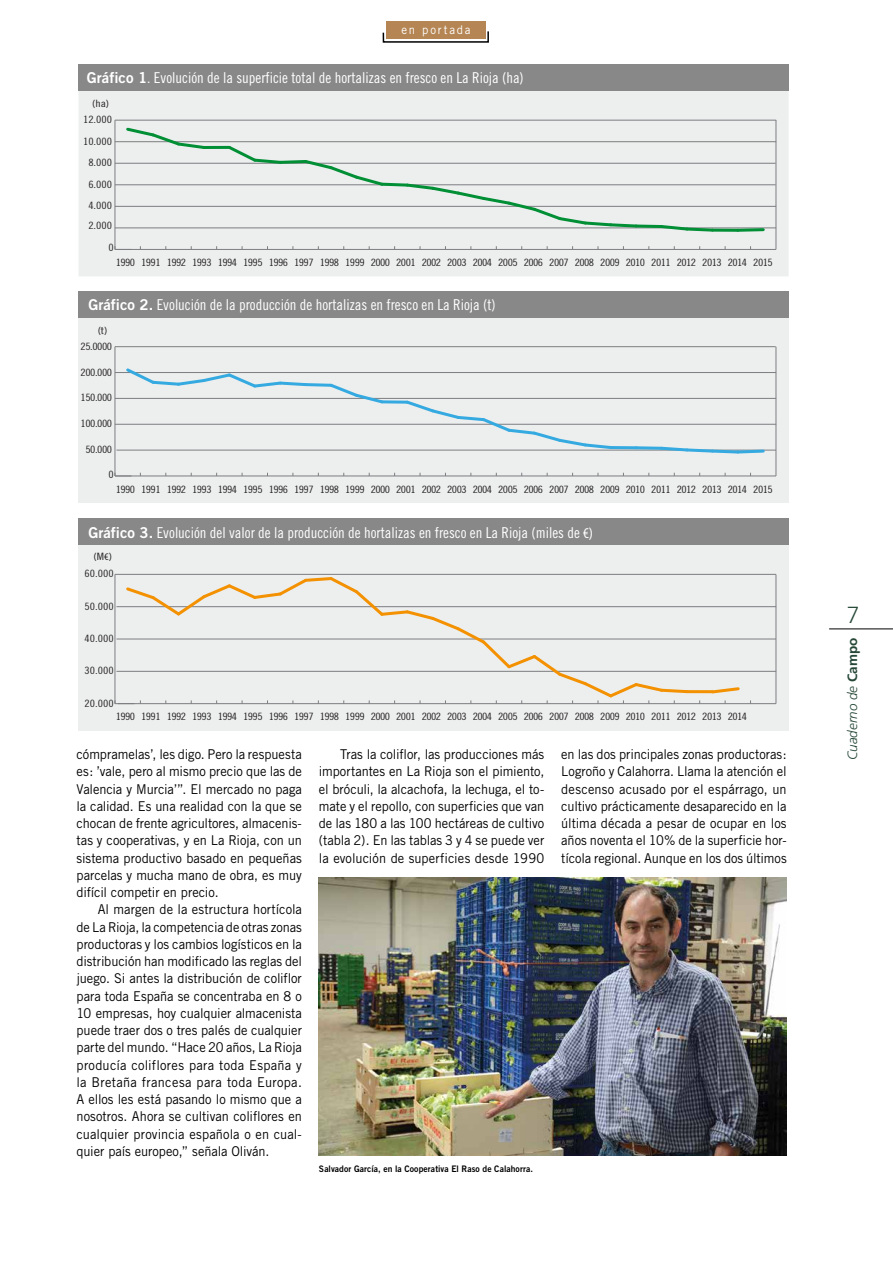
<style>
.page{position:relative;width:893px;height:1263px;background:#fff}
.page>*{position:absolute;margin:0;border:0;box-sizing:border-box;transform-origin:0 0}
.t1{font:300 22.5px "Trade Gothic";color:#254736}
.t2{font:15px "Trade Gothic Cond Eighteen";color:#fff}
.t3{font:13.5px/17.2px "Trade Gothic";letter-spacing:-.005em;color:#000;text-align:justify;scale:.95 1}
.t4{font:italic 300 13.5px "Frutiger";color:#254736}
.t5{font:12px "Trade Gothic";letter-spacing:.16em;color:#fff;scale:.95 1}
.t6{font:10.05px "Trade Gothic Cond Eighteen";letter-spacing:-.05em;color:#262424;scale:1.18 1}
.t7{font:10.05px "Trade Gothic Cond Eighteen";color:#272525;scale:1.18 1}
.t8{font:9px "Trade Gothic Bold Two";letter-spacing:.01em;color:#000;scale:.95 1}
.s1{font-family:"Trade Gothic Bold Two"}
.s2{font-family:"Myriad Pro";font-stretch:condensed}
.s3{font-family:"Myriad Pro"}
.s4{font-weight:700;font-style:normal}
</style>
<div class="page">
<hr style="left:829px;top:628px;width:64px;height:1px;background:#000">
<div style="left:79px;top:545px;width:710px;height:186px;background:#edeeee"></div>
<div style="left:78px;top:91px;width:711px;height:185px;background:#edeeee"></div>
<div style="left:79px;top:65px;width:710px;height:26px;background:#888"></div>
<hr style="left:115px;top:249px;width:661px;height:1px;background:#7c7e81">
<hr style="left:776px;top:120px;width:1px;height:129px;background:#7c7e81">
<hr style="left:115px;top:120px;width:1px;height:129px;background:#7c7e81">
<svg style="left:115px;top:246px;width:16px;height:3px"></svg>
<hr style="left:115px;top:228px;width:661px;height:1px;background:#7c7e81">
<hr style="left:115px;top:206px;width:661px;height:1px;background:#7c7e81">
<hr style="left:115px;top:185px;width:661px;height:1px;background:#7c7e81">
<hr style="left:115px;top:163px;width:661px;height:1px;background:#7c7e81">
<hr style="left:115px;top:141px;width:661px;height:1px;background:#7c7e81">
<hr style="left:115px;top:120px;width:661px;height:1px;background:#7c7e81">
<svg style="left:124px;top:127px;width:83px;height:22px"></svg>
<hr style="left:204px;top:146px;width:25px;height:3px;background:#008f35">
<svg style="left:225px;top:145px;width:490px;height:87px"></svg>
<hr style="left:712px;top:229px;width:26px;height:3px;background:#008f35">
<svg style="left:735px;top:227px;width:31px;height:5px"></svg>
<div style="left:79px;top:317px;width:710px;height:186px;background:#edeeee"></div>
<div style="left:79px;top:291px;width:710px;height:26px;background:#888"></div>
<hr style="left:115px;top:476px;width:661px;height:1px;background:#7c7e81">
<hr style="left:776px;top:347px;width:1px;height:129px;background:#7c7e81">
<hr style="left:115px;top:347px;width:1px;height:129px;background:#7c7e81">
<svg style="left:115px;top:473px;width:16px;height:4px"></svg>
<hr style="left:116px;top:450px;width:660px;height:1px;background:#7c7e81">
<hr style="left:115px;top:424px;width:661px;height:1px;background:#7c7e81">
<hr style="left:115px;top:398px;width:661px;height:1px;background:#7c7e81">
<hr style="left:115px;top:372px;width:661px;height:1px;background:#7c7e81">
<hr style="left:115px;top:346px;width:661px;height:1px;background:#7c7e81">
<svg style="left:124px;top:368px;width:262px;height:36px"></svg>
<svg style="left:382px;top:400px;width:21px;height:4px"></svg>
<svg style="left:403px;top:398px;width:211px;height:53px"></svg>
<hr style="left:611px;top:446px;width:25px;height:3px;background:#35aae1">
<svg style="left:633px;top:446px;width:133px;height:8px"></svg>
<div style="left:79px;top:519px;width:710px;height:26px;background:#888"></div>
<hr style="left:115px;top:703px;width:661px;height:1px;background:#7c7e81">
<hr style="left:776px;top:574px;width:1px;height:130px;background:#7c7e81">
<hr style="left:116px;top:671px;width:660px;height:1px;background:#7c7e81">
<hr style="left:116px;top:639px;width:660px;height:1px;background:#7c7e81">
<hr style="left:116px;top:606px;width:660px;height:1px;background:#7c7e81">
<hr style="left:115px;top:574px;width:661px;height:1px;background:#7c7e81">
<svg style="left:115px;top:574px;width:575px;height:130px"></svg>
<hr style="left:687px;top:690px;width:25px;height:3px;background:#f39100">
<svg style="left:709px;top:687px;width:32px;height:17px"></svg>
<img style="left:319px;top:878px;width:468px;height:277px">
<svg style="left:382px;top:30px;width:107px;height:13px"></svg>
<div style="left:386px;top:21px;width:99px;height:18px;background:#b58654"></div>
<p class="t5" style="left:401px;top:23px;width:74px">en portada</p>
<p class="t2" style="left:87px;top:69px;width:438px"><span class="s1">Gráfico 1</span>. Evolución de la superficie total de hortalizas en fresco en La Rioja (ha)</p>
<p class="t7" style="left:92px;top:97px;width:16px">(ha)</p>
<p class="t7" style="left:83px;top:114px;width:26px">12.000</p>
<p class="t7" style="left:83px;top:135px;width:26px">10.000</p>
<p class="t7" style="left:88px;top:157px;width:22px">8.000</p>
<p class="t7" style="left:88px;top:178px;width:22px">6.000</p>
<p class="t7" style="left:88px;top:200px;width:22px">4.000</p>
<p class="t7" style="left:88px;top:220px;width:22px">2.000</p>
<p class="t7" style="left:108px;top:241px;width:6px">0</p>
<p class="t6" style="left:116px;top:257px;width:558px">1990 1991 1992 1993 1994 1995 1996 1997 1998 1999 2000 2001 2002 2003 2004 2005 2006 2007 2008 2009 2010 2011 2012 2013 2014 2015</p>
<p class="t2" style="left:88px;top:296px;width:409px"><span class="s1">Gráfico 2.</span> Evolución de la producción de hortalizas en fresco en La Rioja (t)</p>
<p class="t7" style="left:98px;top:324px;width:10px">(t)</p>
<p class="t7" style="left:81px;top:340px;width:28px">25.0000</p>
<p class="t7" style="left:81px;top:366px;width:28px">200.000</p>
<p class="t7" style="left:81px;top:392px;width:28px">150.000</p>
<p class="t7" style="left:81px;top:418px;width:28px">100.000</p>
<p class="t7" style="left:85px;top:444px;width:24px">50.000</p>
<p class="t7" style="left:108px;top:468px;width:6px">0</p>
<p class="t6" style="left:116px;top:483px;width:558px">1990 1991 1992 1993 1994 1995 1996 1997 1998 1999 2000 2001 2002 2003 2004 2005 2006 2007 2008 2009 2010 2011 2012 2013 2014 2015</p>
<p class="t2" style="left:88px;top:523px;width:506px"><span class="s1">Gráfico 3.</span> Evolución del valor de la producción de hortalizas en fresco en La Rioja (miles de <span class="s2">€</span><span class="s3">)</span></p>
<p class="t7" style="left:94px;top:550px;width:17px">(M<span class="s2">€</span>)</p>
<p class="t7" style="left:85px;top:568px;width:26px">60.000</p>
<p class="t7" style="left:85px;top:600px;width:26px">50.000</p>
<p class="t7" style="left:85px;top:632px;width:26px">40.000</p>
<p class="t7" style="left:85px;top:665px;width:26px">30.000</p>
<p class="t7" style="left:85px;top:697px;width:26px">20.000</p>
<p class="t6" style="left:116px;top:711px;width:537px">1990 1991 1992 1993 1994 1995 1996 1997 1998 1999 2000 2001 2002 2003 2004 2005 2006 2007 2008 2009 2010 2011 2012 2013 2014</p>
<p class="t3" style="left:77px;top:745px;width:239px">cómpramelas’, les digo. Pero la respuesta es: ’vale, pero al mismo precio que las de Valencia y Murcia’”. El mercado no paga la calidad. Es una realidad con la que se chocan de frente agricultores, almacenis&shy;tas y cooperativas, y en La Rioja, con un sistema productivo basado en pequeñas parcelas y mucha mano de obra, es muy difícil competir en precio.</p>
<p class="t3" style="left:77px;top:901px;width:239px;text-indent:21px">Al margen de la estructura hortícola de La Rioja, la competencia de otras zonas productoras y los cambios logísticos en la distribución han modificado las reglas del juego. Si antes la distribución de coliflor para toda España se concentraba en 8 o 10 empresas, hoy cualquier almacenista puede traer dos o tres palés de cualquier parte del mundo. “Hace 20 años, La Rioja producía coliflores para toda España y la Bretaña francesa para toda Europa.<br>A ellos les está pasando lo mismo que a nosotros. Ahora se cultivan coliflores en cualquier provincia española o en cual&shy;quier país europeo,” señala Oliván.</p>
<p class="t3" style="left:319px;top:745px;width:239px;text-indent:21px">Tras la coliflor, las producciones más importantes en La Rioja son el pimiento, el bróculi, la alcachofa, la lechuga, el to&shy;mate y el repollo, con superficies que van de las 180 a las 100 hectáreas de cultivo (tabla 2). En las tablas 3 y 4 se puede ver la evolución de superficies desde 1990</p>
<p class="t3" style="left:561px;top:745px;width:239px">en las dos principales zonas productoras:<br>Logroño y Calahorra. Llama la atención el descenso acusado por el espárrago, un cultivo prácticamente desaparecido en la última década a pesar de ocupar en los años noventa el 10% de la superficie hor&shy;tícola regional. Aunque en los dos últimos</p>
<p class="t8" style="left:319px;top:1163px;width:227px">Salvador García, en la Cooperativa El Raso de Calahorra.</p>
<h1 class="t1" style="left:847px;top:601px;width:14px">7</h1>
<p class="t4" style="left:845px;top:760px;width:124px;rotate:-90deg">Cuaderno de <span class="s4">Campo</span></p>
</div>
